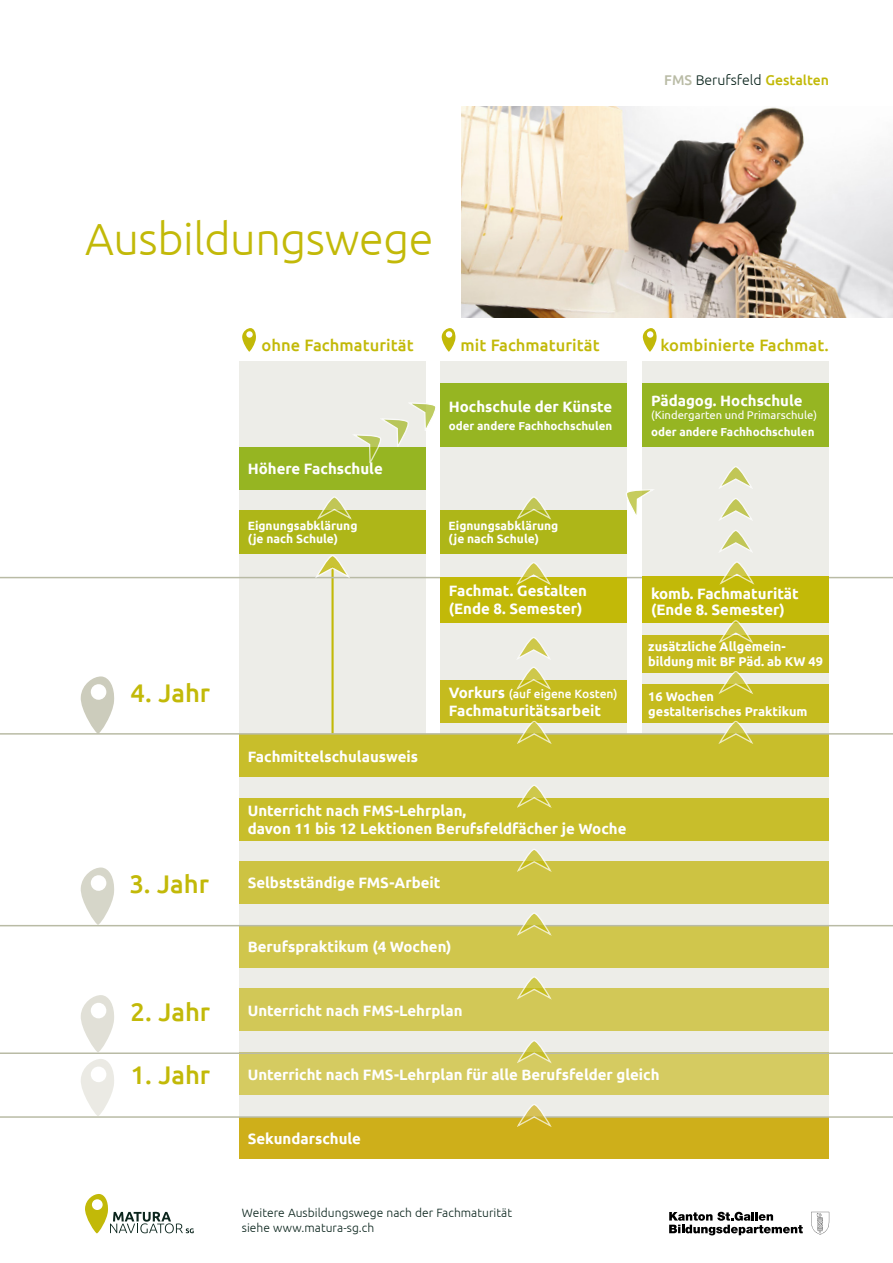
<style>
.page{position:relative;width:893px;height:1263px;background:#fff}
.page>*{position:absolute;margin:0;border:0;box-sizing:border-box;transform-origin:0 0}
.t1{font:300 45px "Ubuntu";letter-spacing:-.01em;color:#c2b908}
.t2{font:500 25.5px "Ubuntu";color:#c2b908}
.t3{font:500 16.5px "Ubuntu";letter-spacing:.005em;color:#c2b908}
.t4{font:700 15px/18px "Ubuntu";color:#fff}
.t5{font:300 14.1px "Ubuntu";color:#0b251d}
.t6{font:700 12.75px/15.3px "Ubuntu";color:#fff}
.t7{font:300 12px/15px "Ubuntu";letter-spacing:.005em;color:#0b251d}
.t8{font:700 12px/13.2px "Ubuntu";color:#fff}
.t9{font:500 12px "Ubuntu";color:#fff}
.t10{font:700 11.55px "Ubuntu";color:#fff}
.t11{font:11.25px "Ubuntu";color:#fff}
.s1{font-weight:500;color:#b9bba5}
.s2{font-weight:500;color:#c2b908}
.s3{font-weight:700;font-size:15px}
</style>
<div class="page">
<img style="left:461px;top:106px;width:432px;height:212px">
<svg style="left:669px;top:1212px;width:134px;height:23px"></svg>
<svg style="left:811px;top:1212px;width:18px;height:22px"></svg>
<svg style="left:85px;top:1194px;width:109px;height:39px"></svg>
<div style="left:239px;top:361px;width:187px;height:374px;background:#edede8"></div>
<div style="left:239px;top:447px;width:187px;height:43px;background:#96b522"></div>
<svg style="left:242px;top:328px;width:14px;height:24px"></svg>
<svg style="left:246px;top:331px;width:7px;height:7px"></svg>
<hr style="left:331px;top:567px;width:3px;height:167px;background:#c2b908">
<div style="left:239px;top:510px;width:187px;height:44px;background:#aeb618"></div>
<svg style="left:317px;top:497px;width:35px;height:23px"></svg>
<hr style="left:0;top:577px;width:893px;height:1px;background:#b9bba5">
<div style="left:239px;top:777px;width:590px;height:371px;background:#edede8"></div>
<div style="left:440px;top:361px;width:187px;height:374px;background:#edede8"></div>
<div style="left:642px;top:361px;width:187px;height:372px;background:#edede8"></div>
<div style="left:239px;top:1117px;width:590px;height:42px;background:#ceaf1a"></div>
<div style="left:239px;top:1052px;width:590px;height:43px;background:#d5cb61"></div>
<div style="left:239px;top:989px;width:590px;height:42px;background:#d2c857"></div>
<div style="left:239px;top:925px;width:590px;height:42px;background:#d0c64c"></div>
<div style="left:239px;top:861px;width:590px;height:43px;background:#cdc342"></div>
<div style="left:239px;top:798px;width:590px;height:43px;background:#c8be2b"></div>
<div style="left:239px;top:735px;width:590px;height:42px;background:#c8be2b"></div>
<div style="left:440px;top:680px;width:187px;height:43px;background:#c5bb1e"></div>
<div style="left:642px;top:577px;width:187px;height:46px;background:#c2b908"></div>
<svg style="left:516px;top:637px;width:35px;height:53px"></svg>
<svg style="left:626px;top:489px;width:28px;height:26px"></svg>
<svg style="left:81px;top:1059px;width:33px;height:57px"></svg>
<div style="left:91px;top:1066px;width:16px;height:16px;background:#fff;border-radius:50%"></div>
<svg style="left:80px;top:995px;width:34px;height:57px"></svg>
<div style="left:91px;top:1002px;width:16px;height:17px;background:#fff;border-radius:50%"></div>
<svg style="left:80px;top:867px;width:34px;height:58px"></svg>
<div style="left:91px;top:875px;width:16px;height:16px;background:#fff;border-radius:50%"></div>
<svg style="left:80px;top:676px;width:35px;height:57px"></svg>
<div style="left:91px;top:684px;width:16px;height:16px;background:#fff;border-radius:50%"></div>
<svg style="left:441px;top:328px;width:15px;height:24px"></svg>
<div style="left:446px;top:331px;width:6px;height:7px;background:#fff;border-radius:50%"></div>
<svg style="left:642px;top:328px;width:15px;height:24px"></svg>
<div style="left:647px;top:331px;width:6px;height:7px;background:#fff;border-radius:50%"></div>
<div style="left:440px;top:577px;width:187px;height:45px;background:#c2b908"></div>
<svg style="left:354px;top:403px;width:82px;height:59px"></svg>
<hr style="left:0;top:733px;width:893px;height:2px;background:#b9bba5">
<svg style="left:720px;top:562px;width:34px;height:23px"></svg>
<hr style="left:0;top:1052px;width:893px;height:2px;background:#b9bba5">
<hr style="left:0;top:1116px;width:893px;height:2px;background:#b9bba5">
<hr style="left:0;top:925px;width:893px;height:1px;background:#b9bba5">
<svg style="left:517px;top:1104px;width:34px;height:23px"></svg>
<svg style="left:517px;top:1041px;width:34px;height:22px"></svg>
<svg style="left:517px;top:977px;width:34px;height:23px"></svg>
<svg style="left:517px;top:913px;width:34px;height:23px"></svg>
<svg style="left:517px;top:849px;width:34px;height:23px"></svg>
<svg style="left:516px;top:562px;width:35px;height:24px"></svg>
<div style="left:440px;top:510px;width:187px;height:44px;background:#aeb618"></div>
<svg style="left:517px;top:497px;width:34px;height:23px"></svg>
<div style="left:642px;top:634px;width:187px;height:38px;background:#c5bb1e"></div>
<div style="left:642px;top:685px;width:187px;height:38px;background:#c5bb1e"></div>
<svg style="left:719px;top:720px;width:34px;height:24px"></svg>
<svg style="left:517px;top:720px;width:34px;height:24px"></svg>
<svg style="left:517px;top:785px;width:34px;height:23px"></svg>
<svg style="left:719px;top:620px;width:34px;height:24px"></svg>
<svg style="left:719px;top:671px;width:34px;height:23px"></svg>
<svg style="left:315px;top:555px;width:35px;height:24px"></svg>
<div style="left:642px;top:383px;width:187px;height:63px;background:#96b522"></div>
<div style="left:440px;top:383px;width:187px;height:63px;background:#96b522"></div>
<svg style="left:719px;top:498px;width:33px;height:22px"></svg>
<svg style="left:719px;top:466px;width:34px;height:23px"></svg>
<svg style="left:719px;top:530px;width:33px;height:22px"></svg>
<p class="t5" style="left:664px;top:72px;width:166px"><span class="s1">FMS</span> Berufsfeld <span class="s2">Gestalten</span></p>
<h1 class="t1" style="left:85px;top:212px;width:350px">Ausbildungswege</h1>
<p class="t3" style="left:261px;top:335px;width:154px">ohne Fachmaturität</p>
<p class="t3" style="left:460px;top:334px;width:141px">mit Fachmaturität</p>
<p class="t3" style="left:660px;top:335px;width:170px">kombinierte Fachmat.</p>
<p class="t4" style="left:449px;top:397px;width:165px">Hochschule der Künste</p>
<p class="t10" style="left:449px;top:419px;width:165px">oder andere Fachhochschulen</p>
<p class="t4" style="left:651px;top:391px;width:153px">Pädagog. Hochschule</p>
<p class="t11" style="left:651px;top:408px;width:167px">(Kindergarten und Primarschule)</p>
<p class="t10" style="left:651px;top:425px;width:165px">oder andere Fachhochschulen</p>
<p class="t4" style="left:248px;top:460px;width:137px">Höhere Fachschule</p>
<p class="t8" style="left:248px;top:519px;width:111px">Eignungsabklärung (je nach Schule)</p>
<p class="t8" style="left:449px;top:519px;width:111px">Eignungsabklärung (je nach Schule)</p>
<p class="t4" style="left:449px;top:582px;width:140px">Fachmat. Gestalten (Ende 8. Semester)</p>
<p class="t4" style="left:651px;top:585px;width:149px;line-height:16.5px">komb. Fachmaturität (Ende 8. Semester)</p>
<h2 class="t2" style="left:131px;top:676px;width:81px">4. Jahr</h2>
<p class="t9" style="left:449px;top:687px;width:170px"><span class="s3">Vorkurs</span> (auf eigene Kosten)</p>
<p class="t4" style="left:449px;top:702px;width:154px">Fachmaturitätsarbeit</p>
<p class="t6" style="left:648px;top:638px;width:176px">zusätzliche Allgemein&shy;bildung mit BF Päd. ab KW 49</p>
<p class="t6" style="left:648px;top:689px;width:161px">16 Wochen gestalterisches Praktikum</p>
<p class="t4" style="left:248px;top:747px;width:172px">Fachmittelschulausweis</p>
<p class="t4" style="left:248px;top:802px;width:380px">Unterricht nach FMS-Lehrplan,<br>davon 11 bis 12 Lektionen Berufsfeldfächer je Woche</p>
<h2 class="t2" style="left:129px;top:868px;width:81px">3. Jahr</h2>
<p class="t4" style="left:248px;top:874px;width:194px">Selbstständige FMS-Arbeit</p>
<p class="t4" style="left:248px;top:937px;width:205px">Berufspraktikum (4 Wochen)</p>
<h2 class="t2" style="left:131px;top:995px;width:81px">2. Jahr</h2>
<p class="t4" style="left:248px;top:1001px;width:216px">Unterricht nach FMS-Lehrplan</p>
<h2 class="t2" style="left:131px;top:1059px;width:81px">1. Jahr</h2>
<p class="t4" style="left:248px;top:1065px;width:413px">Unterricht nach FMS-Lehrplan für alle Berufsfelder gleich</p>
<p class="t4" style="left:248px;top:1129px;width:115px">Sekundarschule</p>
<p class="t7" style="left:242px;top:1205px;width:272px">Weitere Ausbildungswege nach der Fachmaturität siehe www.matura-sg.ch</p>
</div>
